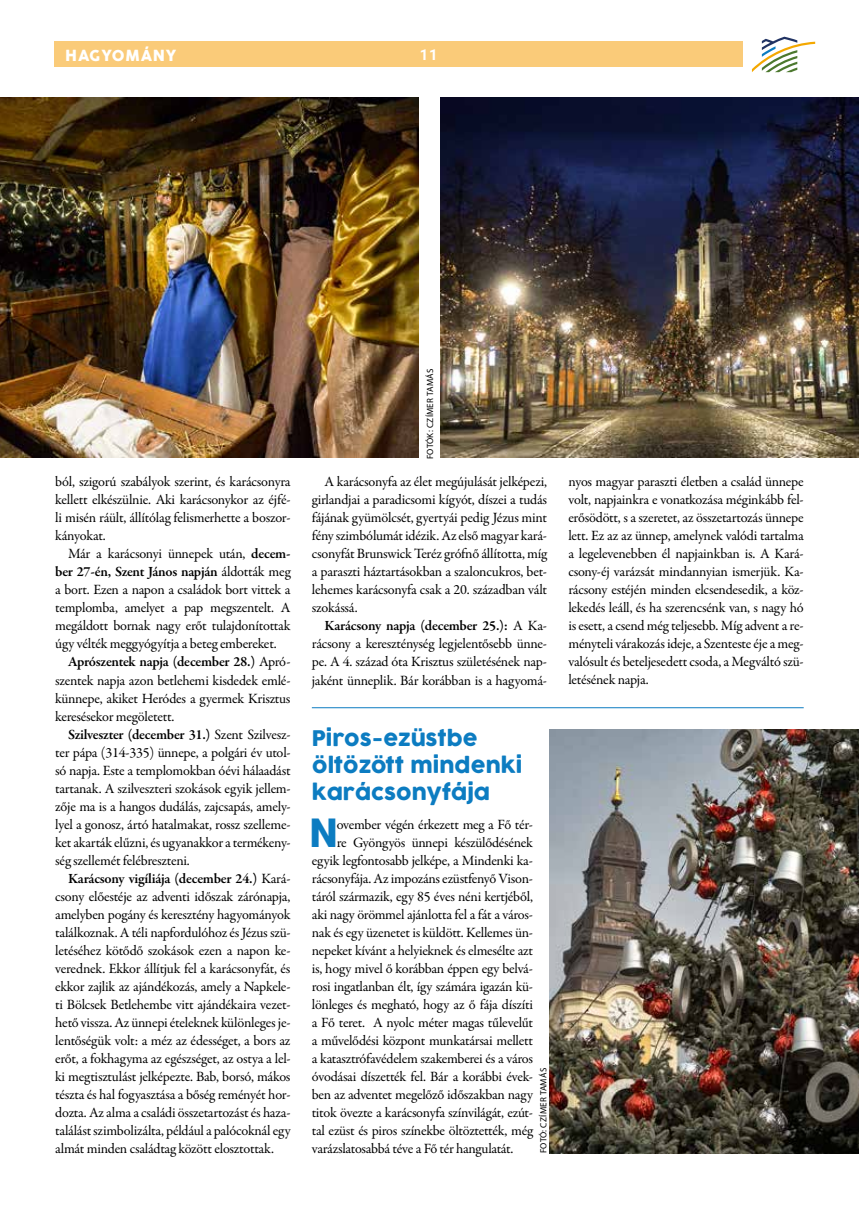
<style>
.page{position:relative;width:859px;height:1217px;background:#fff}
.page>*{position:absolute;margin:0;border:0;box-sizing:border-box;transform-origin:0 0}
.t1{font:900 39.6px "Roboto";color:#0c7cc1}
.t2{font:21px/27px "Cocogoose";color:#0c7cc1}
.t3{font:15px "Cocogoose";letter-spacing:.05em;color:#fff}
.t4{font:700 15px "Roboto";color:#fff}
.t5{font:14.25px/18px "Garamond Premr Pro";letter-spacing:-.02em;color:#000;text-align:justify}
.t6{font:600 14.25px "Garamond Premr Pro";letter-spacing:-.015em;color:#000}
.t7{font:9px "Myriad Pro";letter-spacing:.03em;color:#000}
.s1{font-weight:600}
.s2{font-weight:400}
</style>
<div class="page">
<svg style="left:752px;top:37px;width:63px;height:35px"></svg>
<div style="left:54px;top:41px;width:689px;height:26px;background:#facb79"></div>
<img style="left:0;top:98px;width:419px;height:359px">
<img style="left:440px;top:98px;width:419px;height:359px">
<hr style="left:312px;top:707px;width:492px;height:1px;background:#0c7cc1">
<img style="left:549px;top:729px;width:310px;height:423px">
<p class="t3" style="left:65px;top:45px;width:113px">HAGYOMÁNY</p>
<p class="t4" style="left:420px;top:44px;width:19px">11</p>
<p class="t5" style="left:55px;top:473px;width:237px">ból, szigorú szabályok szerint, és karácsonyra kellett elkészülnie. Aki karácsonykor az éjfé&shy;li misén ráült, állítólag felismerhette a boszor&shy;kányokat.</p>
<p class="t5" style="left:68px;top:545px;width:224px">Már a karácsonyi ünnepek után, <span class="s1">decem-</span></p>
<p class="t6" style="left:55px;top:563px;width:237px">ber 27-én, Szent János napján <span class="s2">áldották meg</span></p>
<p class="t5" style="left:55px;top:581px;width:237px">a bort. Ezen a napon a családok bort vittek a</p>
<p class="t5" style="left:55px;top:599px;width:237px">templomba, amelyet a pap megszentelt. A</p>
<p class="t5" style="left:55px;top:617px;width:237px">megáldott bornak nagy erőt tulajdonítottak</p>
<p class="t5" style="left:55px;top:635px;width:223px">úgy vélték meggyógyítja a beteg embereket.</p>
<p class="t6" style="left:68px;top:653px;width:224px">Aprószentek napja (december 28.) <span class="s2">Apró-</span></p>
<p class="t5" style="left:55px;top:671px;width:237px">szentek napja azon betlehemi kisdedek emlé-</p>
<p class="t5" style="left:55px;top:689px;width:237px">künnepe, akiket Heródes a gyermek Krisztus</p>
<p class="t5" style="left:55px;top:707px;width:121px">keresésekor megöletett.</p>
<p class="t6" style="left:68px;top:725px;width:224px">Szilveszter (december 31.) <span class="s2">Szent Szilvesz-</span></p>
<p class="t5" style="left:55px;top:743px;width:237px">ter pápa (314-335) ünnepe, a polgári év utol-</p>
<p class="t5" style="left:55px;top:761px;width:237px">só napja. Este a templomokban óévi hálaadást</p>
<p class="t5" style="left:55px;top:779px;width:237px">tartanak. A szilveszteri szokások egyik jellem-</p>
<p class="t5" style="left:55px;top:797px;width:237px">zője ma is a hangos dudálás, zajcsapás, amel -</p>
<p class="t5" style="left:55px;top:815px;width:237px">lyel a gonosz, ártó hatalmakat, rossz szelleme-</p>
<p class="t5" style="left:55px;top:833px;width:237px">ket akarták elűzni, és ugyanakkor a termékeny-</p>
<p class="t5" style="left:55px;top:851px;width:136px">ség szellemét felébreszteni.</p>
<p class="t6" style="left:68px;top:869px;width:224px">Karácsony vigíliája (december 24.) <span class="s2">Kará-</span></p>
<p class="t5" style="left:55px;top:887px;width:237px">csony előestéje az adventi időszak zárónapja,</p>
<p class="t5" style="left:55px;top:905px;width:237px">amelyben pogány és keresztény hagyományok</p>
<p class="t5" style="left:55px;top:923px;width:237px">találkoznak. A téli napfordulóhoz és Jézus szü-</p>
<p class="t5" style="left:55px;top:941px;width:237px">letéséhez kötődő szokások ezen a napon ke-</p>
<p class="t5" style="left:55px;top:959px;width:237px">verednek. Ekkor állítjuk fel a karácsonyfát, és</p>
<p class="t5" style="left:55px;top:977px;width:237px">ekkor zajlik az ajándékozás, amely a Napkele-</p>
<p class="t5" style="left:55px;top:995px;width:237px">ti Bölcsek Betlehembe vitt ajándékaira vezet-</p>
<p class="t5" style="left:55px;top:1013px;width:237px">hető vissza. Az ünnepi ételeknek különleges je-</p>
<p class="t5" style="left:55px;top:1031px;width:237px">lentőségük volt: a méz az édességet, a bors az</p>
<p class="t5" style="left:55px;top:1049px;width:237px">erőt, a fokhagyma az egészséget, az ostya a lel-</p>
<p class="t5" style="left:55px;top:1067px;width:237px">ki megtisztulást jelképezte. Bab, borsó, mákos</p>
<p class="t5" style="left:55px;top:1085px;width:237px">tészta és hal fogyasztása a bőség reményét hor-</p>
<p class="t5" style="left:55px;top:1103px;width:237px">dozta. Az alma a családi összetartozást és haza-</p>
<p class="t5" style="left:55px;top:1121px;width:237px">találást szimbolizálta, például a palócoknál egy</p>
<p class="t5" style="left:55px;top:1139px;width:220px">almát minden családtag között elosztottak.</p>
<p class="t7" style="left:424px;top:459px;width:92px;rotate:-90deg">FOTÓK: CZÍMER TAMÁS</p>
<p class="t5" style="left:312px;top:473px;width:237px;text-indent:13px">A karácsonyfa az élet megújulását jelképezi, girlandjai a paradicsomi kígyót, díszei a tudás fájának gyümölcsét, gyertyái pedig Jézus mint fény szimbólumát idézik. Az első magyar kará&shy;csonyfát Brunswick Teréz grófnő állította, míg a paraszti háztartásokban a szaloncukros, bet&shy;lehemes karácsonyfa csak a 20. században vált szokássá.</p>
<p class="t5" style="left:312px;top:617px;width:237px;text-indent:13px"><span class="s1">Karácsony napja (december 25.):</span> A Ka&shy;rácsony a kereszténység legjelentősebb ünne&shy;pe. A 4. század óta Krisztus születésének nap&shy;jaként ünneplik. Bár korábban is a hagyomá-</p>
<h2 class="t2" style="left:312px;top:725px;width:212px">Piros- ezüstbe öltözött mindenki karácsonyfája</h2>
<h1 class="t1" style="left:310px;top:804px;width:29px">N</h1>
<p class="t5" style="left:337px;top:815px;width:198px">ovember végén érkezett meg a Fő tér-</p>
<p class="t5" style="left:337px;top:833px;width:198px">re Gyöngyös ünnepi készülődésének</p>
<p class="t5" style="left:312px;top:851px;width:223px">egyik legfontosabb jelképe, a Mindenki ka-</p>
<p class="t5" style="left:312px;top:869px;width:223px">rácsonyfája. Az impozáns ezüstfenyő Vison-</p>
<p class="t5" style="left:312px;top:887px;width:223px">táról származik, egy 85 éves néni kertjéből,</p>
<p class="t5" style="left:312px;top:905px;width:223px">aki nagy örömmel ajánlotta fel a fát a város-</p>
<p class="t5" style="left:312px;top:923px;width:223px">nak és egy üzenetet is küldött. Kellemes ün-</p>
<p class="t5" style="left:312px;top:941px;width:223px">nepeket kívánt a helyieknek és elmesélte azt</p>
<p class="t5" style="left:312px;top:959px;width:223px">is, hogy mivel ő korábban éppen egy belvá-</p>
<p class="t5" style="left:312px;top:977px;width:223px">rosi ingatlanban élt, így számára igazán kü-</p>
<p class="t5" style="left:312px;top:995px;width:223px">lönleges és megható, hogy az ő fája díszíti</p>
<p class="t5" style="left:312px;top:1013px;width:223px">a Fő teret. A nyolc méter magas tűlevelűt</p>
<p class="t5" style="left:312px;top:1031px;width:223px">a művelődési központ munkatársai mellett</p>
<p class="t5" style="left:312px;top:1049px;width:223px">a katasztrófavédelem szakemberei és a város</p>
<p class="t5" style="left:312px;top:1067px;width:223px">óvodásai díszették fel. Bár a korábbi évek-</p>
<p class="t5" style="left:312px;top:1085px;width:223px">ben az adventet megelőző időszakban nagy</p>
<p class="t5" style="left:312px;top:1103px;width:223px">titok övezte a karácsonyfa színvilágát, ezút-</p>
<p class="t5" style="left:312px;top:1121px;width:223px">tal ezüst és piros színekbe öltöztették, még</p>
<p class="t5" style="left:312px;top:1139px;width:203px">varázslatosabbá téve a Fő tér hangulatát.</p>
<p class="t7" style="left:538px;top:1153px;width:87px;rotate:-90deg">FOTÓ: CZÍMER TAMÁS</p>
<p class="t5" style="left:568px;top:473px;width:237px">nyos magyar paraszti életben a család ünnepe volt, napjainkra e vonatkozása méginkább fel&shy;erősödött, s a szeretet, az összetartozás ünnepe lett. Ez az az ünnep, amelynek valódi tartalma a legelevenebben él napjainkban is. A Kará&shy;csony-éj varázsát mindannyian ismerjük. Ka&shy;rácsony estéjén minden elcsendesedik, a köz&shy;lekedés leáll, és ha szerencsénk van, s nagy hó is esett, a csend még teljesebb. Míg advent a re&shy;ményteli várakozás ideje, a Szenteste éje a meg&shy;valósult és beteljesedett csoda, a Megváltó szü&shy;letésének napja.</p>
</div>
